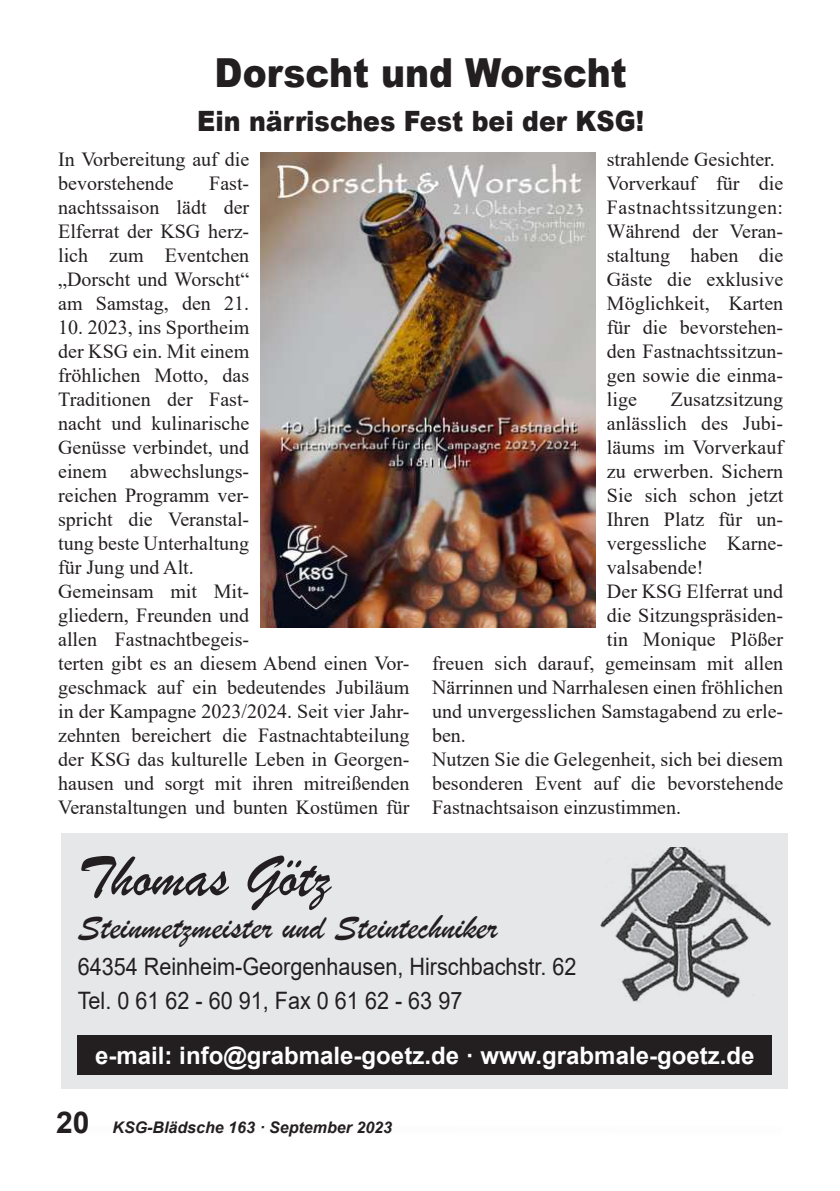
<style>
.page{position:relative;width:840px;height:1191px;background:#fff}
.page>*{position:absolute;margin:0;border:0;box-sizing:border-box;transform-origin:0 0}
.t1{font:60px "Brush Script";color:#231f20}
.t2{font:900 40px "Arial";color:#231f20;scale:.9 1}
.t3{font:36px "Brush Script";color:#231f20}
.t4{font:900 28px "Arial";color:#231f20;scale:.9 1}
.t5{font:24px/34.4px "Arial";color:#231f20;scale:.9 1}
.t6{font:700 24px "Arial";color:#fff}
.t7{font:20px/24px "Times New Roman";color:#231f20}
.t8{font:italic 700 16px "Arial";color:#231f20}
.s1{font-style:normal;font-size:30px}
</style>
<div class="page">
<div style="left:61px;top:833px;width:726px;height:256px;background:#e6e7e9"></div>
<div style="left:78px;top:1035px;width:693px;height:39px;background:#231f20"></div>
<img style="left:600px;top:848px;width:171px;height:154px">
<img style="left:260px;top:152px;width:335px;height:476px">
<h2 class="t2" style="left:214px;top:58px;width:459px">Dorscht und Worscht</h2>
<h3 class="t4" style="left:197px;top:110px;width:497px">Ein närrisches Fest bei der KSG!</h3>
<p class="t7" style="left:58px;top:147px;width:192px">In Vorbereitung auf die bevorstehende</p>
<p class="t7" style="left:606px;top:147px;width:178px">strahlende Gesichter.<br>Vorverkauf für die<br>Fastnachtssitzungen:<br>Während der Veran&shy;staltung haben die<br>Gäste die exklusive<br>Möglichkeit, Karten für die bevorstehen&shy;den Fastnachtssitzun&shy;gen sowie die einma&shy;lige</p>
<p class="t7" style="left:58px;top:171px;width:192px;text-align:justify;text-indent:151px">Fast&shy;nachtssaison lädt der Elferrat der KSG herz&shy;lich zum Eventchen „Dorscht und Worscht“ am Samstag, den 21.</p>
<p class="t7" style="left:58px;top:315px;width:352px">10. 2023, ins Sportheim<br>der KSG ein. Mit einem<br>fröhlichen Motto, das<br>Traditionen der Fast-<br>nacht und kulinarische<br>Genüsse verbindet, und<br>einem abwechslungs-<br>reichen Programm ver-<br>spricht die Veranstal-<br>tung beste Unterhaltung<br>für Jung und Alt.<br>Gemeinsam mit Mit-<br>gliedern, Freunden und<br>allen Fastnachtbegeis-<br>terten gibt es an diesem Abend einen Vor&shy;geschmack auf ein bedeutendes Jubiläum in der Kampagne 2023/2024. Seit vier Jahr&shy;zehnten bereichert die Fastnachtabteilung der KSG das kulturelle Leben in Georgen&shy;hausen und sorgt mit ihren mitreißenden<br>Veranstaltungen und bunten Kostümen für</p>
<p class="t7" style="left:670px;top:387px;width:114px">Zusatzsitzung</p>
<p class="t7" style="left:606px;top:411px;width:178px">anlässlich des Jubi-</p>
<p class="t7" style="left:606px;top:435px;width:178px">läums im Vorverkauf</p>
<p class="t7" style="left:606px;top:459px;width:178px">zu erwerben. Sichern</p>
<p class="t7" style="left:606px;top:483px;width:178px">Sie sich schon jetzt</p>
<p class="t7" style="left:606px;top:507px;width:178px">Ihren Platz für un-</p>
<p class="t7" style="left:606px;top:531px;width:178px">vergessliche Karne-</p>
<p class="t7" style="left:606px;top:555px;width:98px">valsabende!</p>
<p class="t7" style="left:606px;top:579px;width:178px">Der KSG Elferrat und</p>
<p class="t7" style="left:606px;top:603px;width:178px">die Sitzungspräsiden-</p>
<p class="t7" style="left:606px;top:627px;width:178px">tin Monique Plößer</p>
<p class="t7" style="left:432px;top:651px;width:352px">freuen sich darauf, gemeinsam mit allen</p>
<p class="t7" style="left:432px;top:675px;width:352px">Närrinnen und Narrhalesen einen fröhlichen</p>
<p class="t7" style="left:432px;top:699px;width:352px">und unvergesslichen Samstagabend zu erle-</p>
<p class="t7" style="left:432px;top:725px;width:35px">ben.</p>
<p class="t7" style="left:432px;top:747px;width:352px">Nutzen Sie die Gelegenheit, sich bei diesem</p>
<p class="t7" style="left:432px;top:771px;width:352px">besonderen Event auf die bevorstehende</p>
<p class="t7" style="left:432px;top:795px;width:250px">Fastnachtsaison einzustimmen.</p>
<h1 class="t1" style="left:78px;top:855px;width:254px">Thomas Götz</h1>
<h3 class="t3" style="left:78px;top:914px;width:421px">Steinmetzmeister und Steintechniker</h3>
<p class="t5" style="left:78px;top:951px;width:555px">64354 Reinheim-Georgenhausen, Hirschbachstr. 62<br>Tel. 0 61 62 - 60 91, Fax 0 61 62 - 63 97</p>
<p class="t6" style="left:95px;top:1046px;width:660px">e-mail: info@grabmale-goetz.de · www.grabmale-goetz.de</p>
<p class="t8" style="left:56px;top:1121px;width:337px"><span class="s1">20</span> KSG-Blädsche 163 · September 2023</p>
</div>
